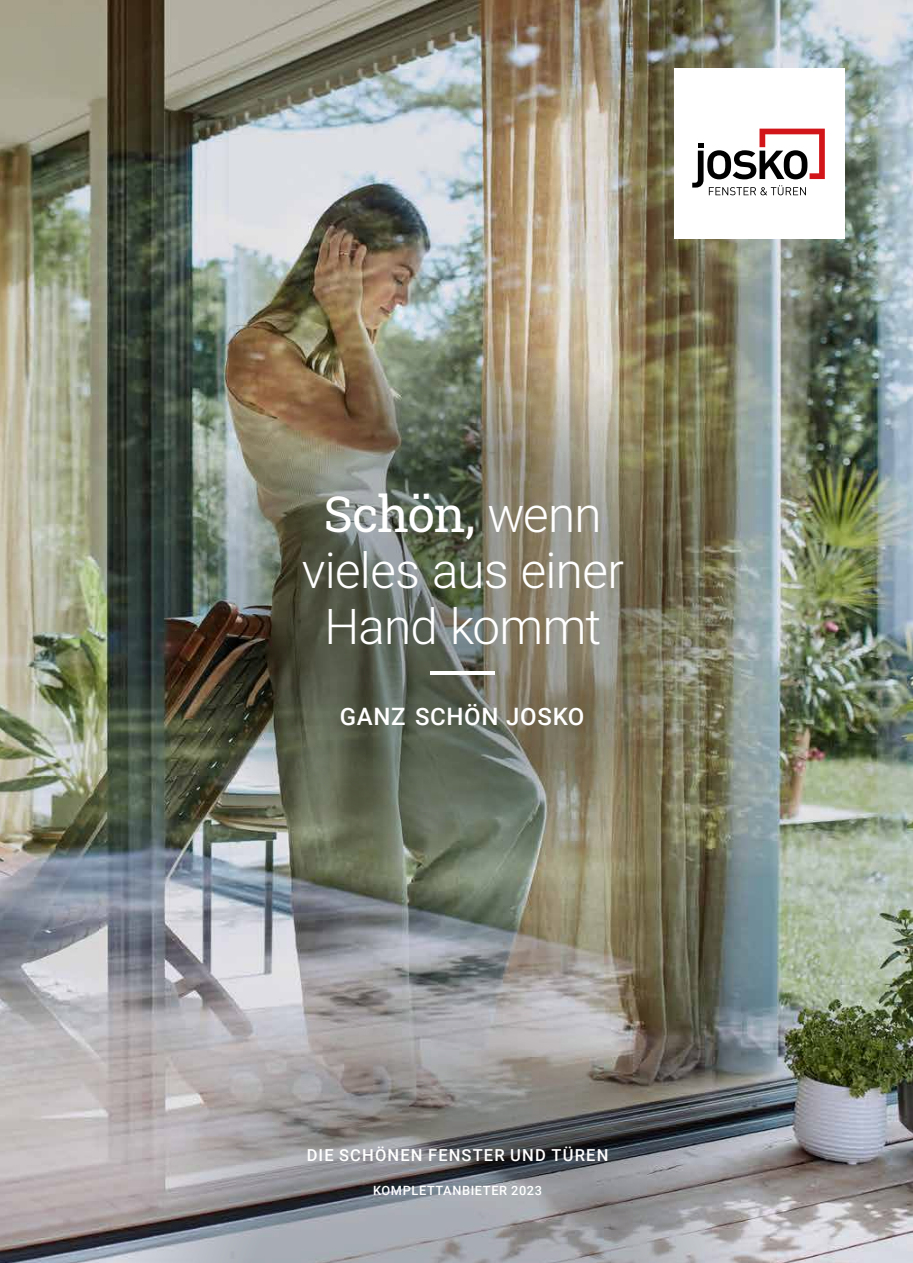
<style>
.page{position:relative;width:913px;height:1263px;background:#fff}
.page>*{position:absolute;margin:0;border:0;box-sizing:border-box;transform-origin:0 0}
.t1{font:300 49.2px/55.8px "Roboto";letter-spacing:-.015em;color:#fff;text-align:center}
.t2{font:49.2px "Roboto Slab";letter-spacing:-.02em;color:#fff}
.t3{font:500 24px "Roboto";letter-spacing:.025em;color:#fff}
.t4{font:500 16.5px "Roboto";letter-spacing:.07em;color:#fff}
.t5{font:500 12.75px "Roboto";letter-spacing:.05em;color:#fff}
.s1{font-family:"Roboto";font-weight:300}
</style>
<div class="page">
<img style="left:0;top:0;width:912px;height:1263px">
<img style="left:182px;top:333px;width:547px;height:547px;border-radius:50%">
<hr style="left:430px;top:671px;width:64px;height:3px;background:#fff">
<svg style="left:109px;top:986px;width:671px;height:277px;background:#929193"></svg>
<div style="left:674px;top:68px;width:170px;height:170px;background:#fff"></div>
<svg style="left:692px;top:129px;width:132px;height:66px"></svg>
<h1 class="t2" style="left:324px;top:480px;width:279px">Schön, <span class="s1">wenn</span></h1>
<h1 class="t1" style="left:301px;top:540px;width:323px">vieles aus einer<br>Hand kommt</h1>
<h2 class="t3" style="left:340px;top:700px;width:246px">GANZ SCHÖN JOSKO</h2>
<p class="t4" style="left:306px;top:1143px;width:303px">DIE SCHÖNEN FENSTER UND TÜREN</p>
<p class="t5" style="left:373px;top:1181px;width:170px">KOMPLETTANBIETER 2023</p>
</div>
